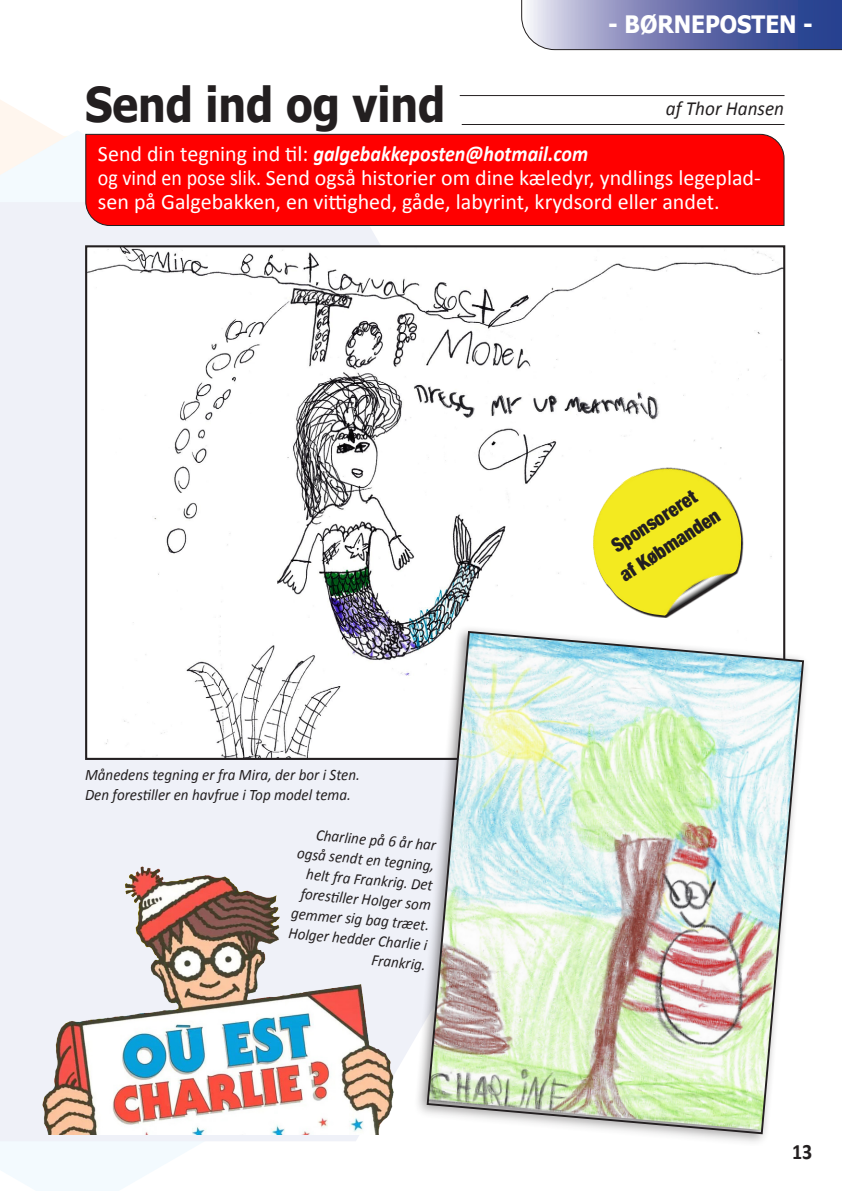
<style>
.page{position:relative;width:842px;height:1191px;background:#fff}
.page>*{position:absolute;margin:0;border:0;box-sizing:border-box;transform-origin:0 0}
.t1{font:700 48px "Tahoma";color:#231f20;scale:.9 1}
.t2{font:700 24px "Tahoma";color:#fff;scale:.94 1}
.t3{font:22px/24px "Calibri";color:#fff;scale:.91 1}
.t4{font:italic 700 22px "Calibri";color:#fff;scale:.91 1}
.t5{font:700 22px "Calibri";color:#231f20;scale:.91 1}
.t6{font:italic 20px "Calibri";color:#231f20;scale:.96 1}
.t7{font:900 condensed 19.4px "Helvetica Neue";color:#231f20}
.t8{font:italic 16px/20px "Calibri";color:#231f20;text-align:right;scale:.94 1}
.s1{font-weight:400;font-style:normal}
</style>
<div class="page">
<svg style="left:0;top:130px;width:204px;height:1061px;fill:#f3fafe"></svg>
<div style="left:0;top:202px;width:413px;height:939px;background:#eff1f8"></div>
<svg style="left:521px;top:0;width:321px;height:51px;background:#767fb2"></svg>
<img style="left:88px;top:248px;width:694px;height:509px">
<div style="left:85px;top:133px;width:700px;height:93px;background:#f00"></div>
<hr style="left:462px;top:124px;width:322px;height:1px;background:#231f20">
<hr style="left:460px;top:95px;width:324px;height:1px;background:#231f20">
<svg style="left:593px;top:467px;width:150px;height:151px"></svg>
<img style="left:586px;top:467px;width:156px;height:148px">
<div style="left:413px;top:625px;width:397px;height:522px;background:#231f20;opacity:.5"></div>
<img style="left:426px;top:630px;width:379px;height:505px">
<img style="left:42px;top:866px;width:351px;height:268px">
<p class="t1" style="left:85px;top:71px;width:402px">Send ind og vind</p>
<p class="t2" style="left:608px;top:7px;width:219px">- BØRNEPOSTEN -</p>
<p class="t6" style="left:666px;top:94px;width:125px">af Thor Hansen</p>
<p class="t4" style="left:98px;top:138px;width:540px"><span class="s1">Send din tegning ind til:</span> galgebakkeposten@hotmail.com</p>
<p class="t3" style="left:98px;top:165px;width:730px">og vind en pose slik. Send også historier om dine kæledyr, yndlings legeplad&shy;sen på Galgebakken, en vittighed, gåde, labyrint, krydsord eller andet.</p>
<p class="t8" style="left:85px;top:764px;width:294px">Månedens tegning er fra Mira, der bor i Sten.</p>
<p class="t8" style="left:85px;top:784px;width:284px">Den forestiller en havfrue i Top model tema.</p>
<p class="t8" style="left:298px;top:822px;width:150px;rotate:5deg">Charline på 6 år har også sendt en tegning, helt fra Frankrig. Det foresti ller Holger som gemmer sig bag træet.<br>Holger hedder Charlie i<br>Frankrig.</p>
<p class="t7" style="left:605px;top:534px;width:99px;rotate:-33deg">Sponsoreret</p>
<p class="t7" style="left:613px;top:563px;width:117px;rotate:-33deg">af Købmanden</p>
<p class="t5" style="left:792px;top:1135px;width:24px">13</p>
</div>
